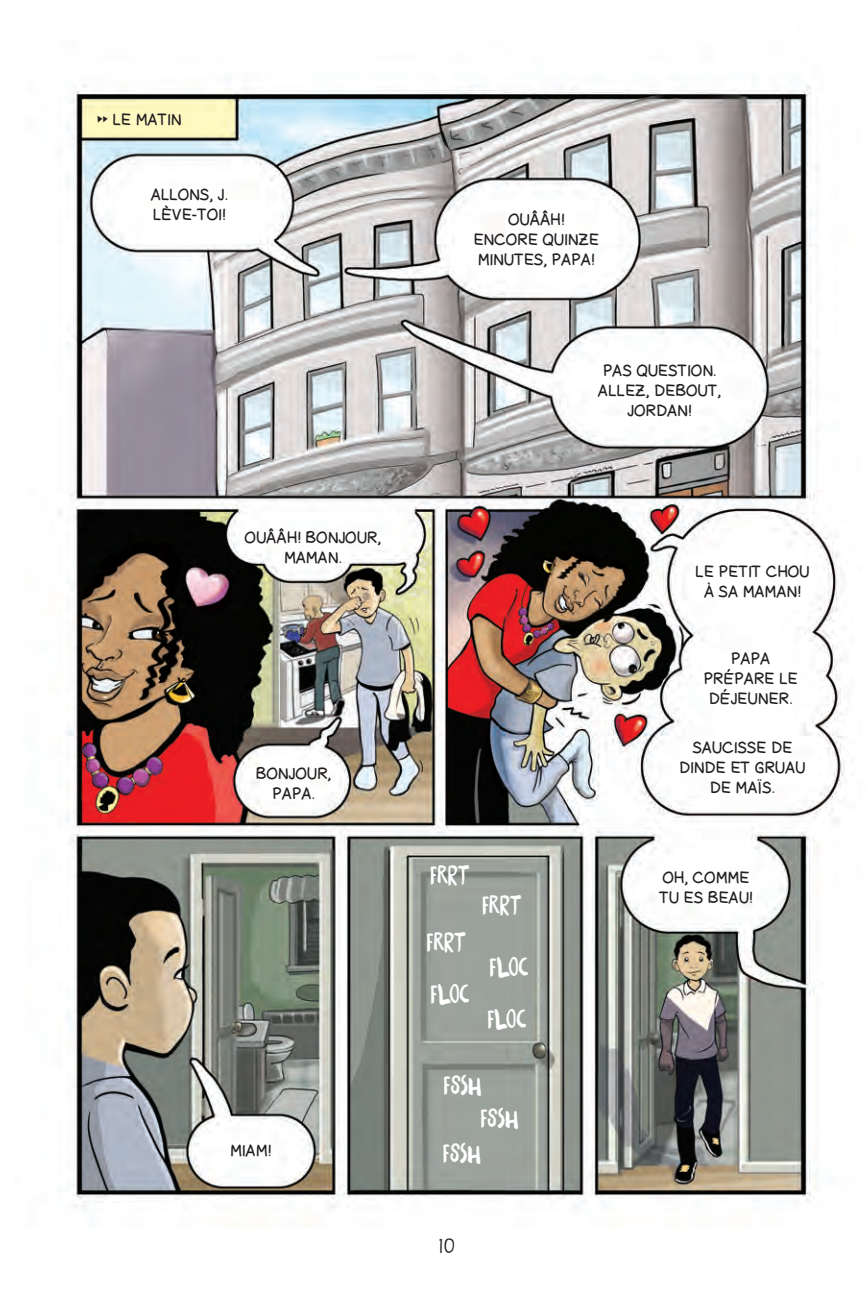
<style>
.page{position:relative;width:866px;height:1295px;background:#fff}
.page>*{position:absolute;margin:0;border:0;box-sizing:border-box;transform-origin:0 0}
.t1{font:24px "Daft Brush";color:#fff}
.t2{font:18px "A Jordan Banks";color:#231f20}
.Speech_bubble{font:16px/20px "Schuboise Handwrite";color:#231f20;text-align:center;scale:.95 1}
.Place_name{font:16px "Schuboise Handwrite";color:#231f20;scale:.95 1}
.s1{font-family:"A Jordan Banks"}
</style>
<div class="page">
<img style="left:59px;top:85px;width:786px;height:1123px">
<p class="Place_name" style="left:97px;top:110px;width:91px"><span class="s1">[</span> LE MATIN</p>
<p class="Speech_bubble" style="left:151px;top:185px;width:83px;text-align:left">ALLONS, J.<br>LÈVE-TOI!</p>
<p class="Speech_bubble" style="left:245px;top:527px;width:145px">OUÂÂH! BONJOUR,</p>
<p class="Speech_bubble" style="left:284px;top:547px;width:62px">MAMAN.</p>
<p class="Speech_bubble" style="left:256px;top:763px;width:81px">BONJOUR,</p>
<p class="Speech_bubble" style="left:272px;top:783px;width:46px">PAPA.</p>
<p class="Speech_bubble" style="left:230px;top:1140px;width:45px">MIAM!</p>
<p class="Speech_bubble" style="left:508px;top:209px;width:61px">OUÂÂH!</p>
<p class="Speech_bubble" style="left:473px;top:229px;width:134px">ENCORE QUINZE</p>
<p class="Speech_bubble" style="left:478px;top:249px;width:124px">MINUTES, PAPA!</p>
<p class="Speech_bubble" style="left:603px;top:361px;width:121px">PAS QUESTION.</p>
<p class="Speech_bubble" style="left:598px;top:381px;width:131px">ALLEZ, DEBOUT,</p>
<p class="Speech_bubble" style="left:627px;top:401px;width:69px">JORDAN!</p>
<p class="Speech_bubble" style="left:695px;top:561px;width:122px">LE PETIT CHOU<br>À SA MAMAN!</p>
<p class="t1" style="left:430px;top:858px;width:41px">FRRT</p>
<p class="t1" style="left:427px;top:925px;width:41px">FRRT</p>
<p class="t1" style="left:431px;top:977px;width:40px">FLOC</p>
<p class="t1" style="left:482px;top:888px;width:41px">FRRT</p>
<p class="t1" style="left:490px;top:950px;width:40px">FLOC</p>
<p class="t1" style="left:487px;top:1003px;width:40px">FLOC</p>
<p class="t1" style="left:444px;top:1069px;width:36px">FSSH</p>
<p class="t1" style="left:480px;top:1101px;width:36px">FSSH</p>
<p class="t1" style="left:443px;top:1136px;width:36px">FSSH</p>
<p class="t2" style="left:438px;top:1235px;width:18px">10</p>
<p class="Speech_bubble" style="left:731px;top:648px;width:43px">PAPA</p>
<p class="Speech_bubble" style="left:703px;top:668px;width:101px">PRÉPARE LE<br>DÉJEUNER.</p>
<p class="Speech_bubble" style="left:692px;top:738px;width:107px">SAUCISSE DE</p>
<p class="Speech_bubble" style="left:679px;top:758px;width:134px">DINDE ET GRUAU</p>
<p class="Speech_bubble" style="left:710px;top:778px;width:70px">DE MAÏS.</p>
<p class="Speech_bubble" style="left:662px;top:867px;width:93px">OH, COMME</p>
<p class="Speech_bubble" style="left:659px;top:887px;width:100px">TU ES BEAU!</p>
</div>
